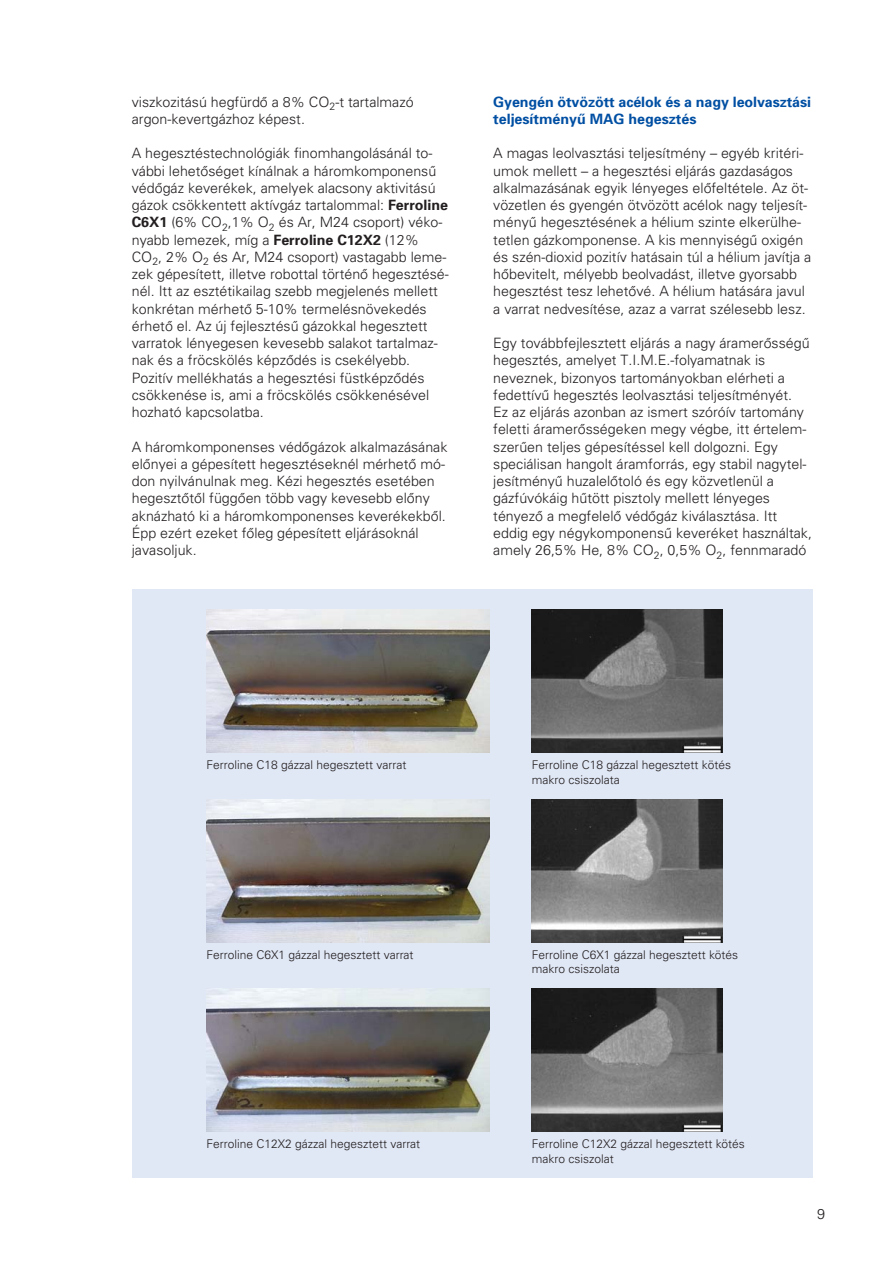
<style>
.page{position:relative;width:893px;height:1263px;background:#fff}
.page>*{position:absolute;margin:0;border:0;box-sizing:border-box;transform-origin:0 0}
.t1{font:14.25px/17.2px "Univers H Light";color:#231f20}
.t2{font:14.25px/17.2px "Univers H Bold";letter-spacing:-.005em;color:#004fa3}
.t3{font:12px/14.5px "Univers H Light";color:#231f20}
.s1{font-family:"Univers H Bold"}
</style>
<div class="page">
<div style="left:132px;top:590px;width:680px;height:588px;background:#e0e7f5"></div>
<img style="left:207px;top:609px;width:282px;height:144px">
<img style="left:532px;top:609px;width:191px;height:144px">
<img style="left:207px;top:799px;width:282px;height:143px">
<img style="left:532px;top:799px;width:191px;height:143px">
<img style="left:207px;top:989px;width:282px;height:143px">
<img style="left:532px;top:989px;width:191px;height:143px">
<p class="t1" style="left:132px;top:94px;width:283px">viszkozitású hegfürdô a 8% CO<sub>2</sub>-t tartalmazó argon-kevertgázhoz képest.</p>
<p class="t1" style="left:132px;top:146px;width:318px">A hegesztéstechnológiák finomhangolásánál to - vábbi lehetôséget kínálnak a háromkomponensû védôgáz keverékek, amelyek alacsony aktivitású gázok csökkentett aktívgáz tartalommal: <span class="s1">Ferroline C6X1</span> (6% CO<sub>2</sub>,1% O<sub>2</sub> és Ar, M24 csoport) vé ko - nyabb lemezek, míg a <span class="s1">Ferroline C12X2</span> (12% CO<sub>2</sub>, 2% O<sub>2</sub> és Ar, M24 csoport) vastagabb le me - zek gépesített, illetve robottal történô hegesz té sé - nél. Itt az esztétikailag szebb megjelenés mellett konkrétan mérhetô 5-10% termelésnövekedés érhetô el. Az új fejlesztésû gázokkal hegesztett varratok lényegesen kevesebb salakot tartalmaz&shy;nak és a fröcskölés képzôdés is csekélyebb.<br>Pozitív mellékhatás a hegesztési füstképzôdés csökkenése is, ami a fröcskölés csökkenésével hozható kapcsolatba.</p>
<p class="t1" style="left:132px;top:439px;width:317px">A háromkomponenses védôgázok alkalmazásának elônyei a gépesített hegesztéseknél mérhetô mó - don nyilvánulnak meg. Kézi hegesztés ese té ben hegesztôtôl függôen több vagy kevesebb elôny aknázható ki a háromkomponenses keve ré kekbôl.<br>Épp ezért ezeket fôleg gépesített eljárásoknál javasoljuk.</p>
<p class="t2" style="left:493px;top:94px;width:319px">Gyengén ötvözött acélok és a nagy leol vasz tá s i teljesítményû MAG hegesztés</p>
<p class="t1" style="left:493px;top:146px;width:319px">A magas leolvasztási teljesítmény – egyéb kritéri&shy;umok mellett – a hegesztési eljárás gazdaságos alkalmazásának egyik lényeges elôfeltétele. Az öt - vözetlen és gyengén ötvözött acélok nagy teljesít&shy;ményû hegesztésének a hélium szinte elkerülhe - tetlen gázkomponense. A kis mennyiségû oxigén és szén-dioxid pozitív hatásain túl a hélium javítja a hôbevitelt, mélyebb beolvadást, illetve gyorsabb hegesztést tesz lehetôvé. A hélium hatására javul a varrat nedvesítése, azaz a varrat szélesebb lesz.</p>
<p class="t1" style="left:493px;top:336px;width:320px">Egy továbbfejlesztett eljárás a nagy áramerôs sé gû hegesztés, amelyet T.I.M.E.-folyamatnak is neveznek, bizonyos tartományokban elérheti a fedettívû hegesztés leolvasztási teljesítményét.<br>Ez az eljárás azonban az ismert szóróív tartomány feletti áramerôsségeken megy végbe, itt értelem&shy;szerûen teljes gépesítéssel kell dolgozni. Egy speciálisan hangolt áramforrás, egy stabil nagytel&shy;jesítményû huzalelôtoló és egy közvetlenül a gázfúvókáig hûtött pisztoly mellett lényeges tényezô a megfelelô védôgáz kiválasztása. Itt eddig egy négykomponensû keveréket használtak, amely 26,5% He, 8% CO<sub>2</sub>, 0,5% O<sub>2</sub>, fennmaradó</p>
<p class="t3" style="left:207px;top:759px;width:201px">Ferroline C18 gázzal hegesztett varrat</p>
<p class="t3" style="left:532px;top:759px;width:201px">Ferroline C18 gázzal hegesztett kötés makro csiszolata</p>
<p class="t3" style="left:207px;top:948px;width:209px">Ferroline C6X1 gázzal hegesztett varrat</p>
<p class="t3" style="left:532px;top:948px;width:208px">Ferroline C6X1 gázzal hegesztett kötés makro csiszolata</p>
<p class="t3" style="left:207px;top:1138px;width:215px">Ferroline C12X2 gázzal hegesztett varrat</p>
<p class="t3" style="left:532px;top:1138px;width:215px">Ferroline C12X2 gázzal hegesztett kötés makro csiszolat</p>
<p class="t1" style="left:817px;top:1207px;width:9px">9</p>
</div>
